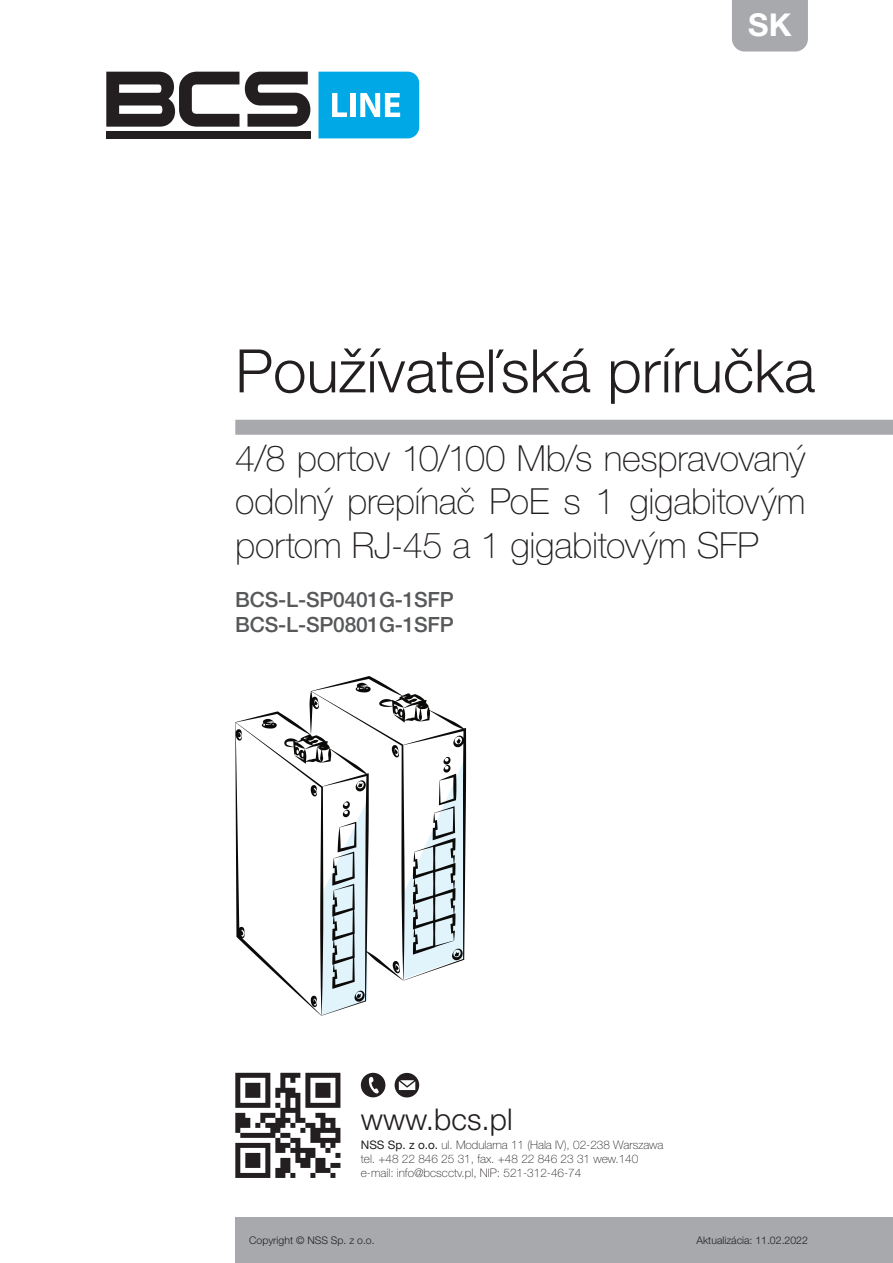
<style>
.page{position:relative;width:893px;height:1263px;background:#fff}
.page>*{position:absolute;margin:0;border:0;box-sizing:border-box;transform-origin:0 0}
.t1{font:300 60px "Helvetica Neue LT Pro";color:#231f20}
.t2{font:100 36px/43.5px "Helvetica Neue LT Pro";letter-spacing:-.005em;color:#231f20;text-align:justify}
.Rozdzial{font:700 31.5px "Helvetica Neue LT Pro";color:#fff}
.t3{font:300 30px "Helvetica Neue LT Pro";color:#231f20}
.t4{font:500 21px "Helvetica Neue LT Pro";letter-spacing:-.01em;color:#57585a}
.t5{font:100 11.85px "Helvetica Neue LT Pro";color:#231f20}
.t6{font:300 10.5px "Helvetica Neue LT Pro";color:#231f20}
.s1{font-weight:400}
</style>
<div class="page">
<div style="left:235px;top:420px;width:658px;height:15px;background:#a8a9ad"></div>
<div style="left:235px;top:1218px;width:658px;height:45px;background:#a8a9ad"></div>
<div style="left:732px;top:0;width:76px;height:52px;background:#a8a9ad"></div>
<svg style="left:395px;top:1073px;width:24px;height:24px"></svg>
<svg style="left:361px;top:1073px;width:24px;height:24px"></svg>
<svg style="left:106px;top:72px;width:204px;height:55px"></svg>
<div style="left:106px;top:131px;width:204px;height:7px;background:#231f20"></div>
<svg style="left:318px;top:72px;width:101px;height:66px;background:#25b4e9"></svg>
<svg style="left:235px;top:676px;width:231px;height:339px"></svg>
<svg style="left:235px;top:1073px;width:105px;height:105px"></svg>
<p class="Rozdzial" style="left:748px;top:6px;width:45px">SK</p>
<p class="t1" style="left:235px;top:334px;width:581px">Používateľská príručka</p>
<p class="t2" style="left:235px;top:436px;width:572px">4/8 portov 10/100 Mb/s nespravovaný odolný prepínač PoE s 1 gigabitovým portom RJ-45 a 1 gigabitovým SFP</p>
<p class="t4" style="left:235px;top:587px;width:220px">BCS-L-SP0401G-1SFP</p>
<p class="t4" style="left:235px;top:612px;width:220px">BCS-L-SP0801G-1SFP</p>
<p class="t3" style="left:361px;top:1101px;width:153px">www.bcs.pl</p>
<p class="t5" style="left:361px;top:1138px;width:304px"><span class="s1">NSS Sp. z o.o.</span> ul. Modularna 11 (Hala IV), 02-238 Warszawa</p>
<p class="t5" style="left:361px;top:1152px;width:279px">tel. +48 22 846 25 31, fax. +48 22 846 23 31 wew.140</p>
<p class="t5" style="left:361px;top:1166px;width:222px">e-mail: info@bcscctv.pl, NIP: 521-312-46-74</p>
<p class="t6" style="left:249px;top:1234px;width:127px">Copyright © NSS Sp. z o.o.</p>
<p class="t6" style="left:696px;top:1234px;width:113px">Aktualizácia: 11.02.2022</p>
</div>
